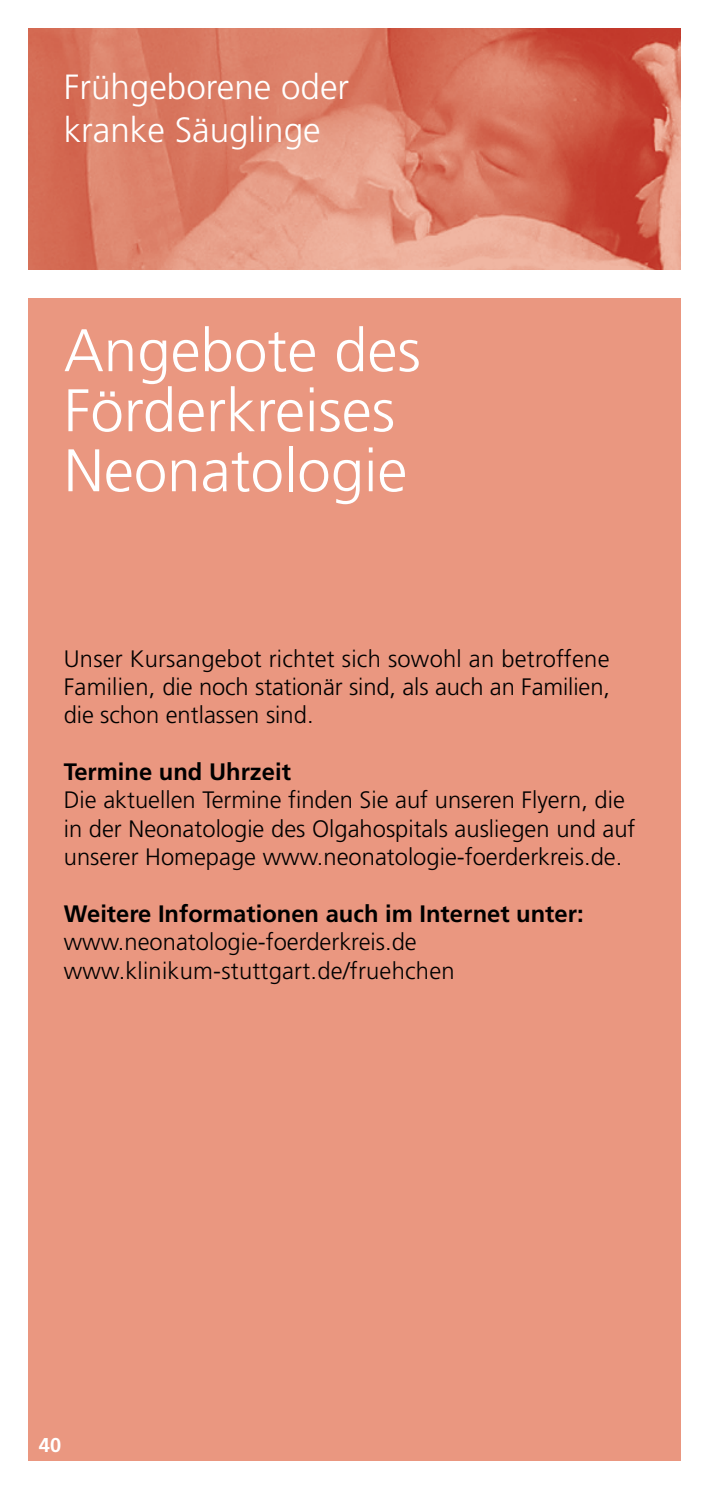
<style>
.page{position:relative;width:709px;height:1489px;background:#fff}
.page>*{position:absolute;margin:0;border:0;box-sizing:border-box;transform-origin:0 0}
.t1{font:300 60px/60px "Frutiger LT Pro";color:#fff}
.t2{font:300 35px/42.5px "Frutiger LT Pro";color:#fff}
.t3{font:300 23.75px/28.2px "Frutiger LT Pro";color:#000}
.t4{font:700 23.75px "Frutiger LT Pro";color:#000}
.t5{font:700 20px "Frutiger LT Pro";color:#fff}
</style>
<div class="page">
<div style="left:28px;top:298px;width:652px;height:1162px;background:#ea9780"></div>
<img style="left:28px;top:28px;width:652px;height:241px">
<h2 class="t2" style="left:64px;top:66px;width:287px">Frühgeborene oder kranke Säuglinge</h2>
<h1 class="t1" style="left:64px;top:321px;width:358px">Angebote des<br>Förderkreises<br>Neonatologie</h1>
<p class="t3" style="left:64px;top:644px;width:547px;text-align:justify">Unser Kursangebot richtet sich sowohl an betroffene Familien, die noch stationär sind, als auch an Familien, die schon entlassen sind.</p>
<p class="t4" style="left:64px;top:757px;width:229px">Termine und Uhrzeit</p>
<p class="t3" style="left:64px;top:786px;width:573px">Die aktuellen Termine finden Sie auf unseren Flyern, die in der Neonatologie des Olgahospitals ausliegen und auf unserer Homepage www.neonatologie-foerderkreis.de.</p>
<p class="t4" style="left:64px;top:899px;width:521px">Weitere Informationen auch im Internet unter:</p>
<p class="t3" style="left:64px;top:927px;width:392px">www.neonatologie-foerderkreis.de www.klinikum-stuttgart.de/fruehchen</p>
<p class="t5" style="left:39px;top:1432px;width:24px">40</p>
</div>
